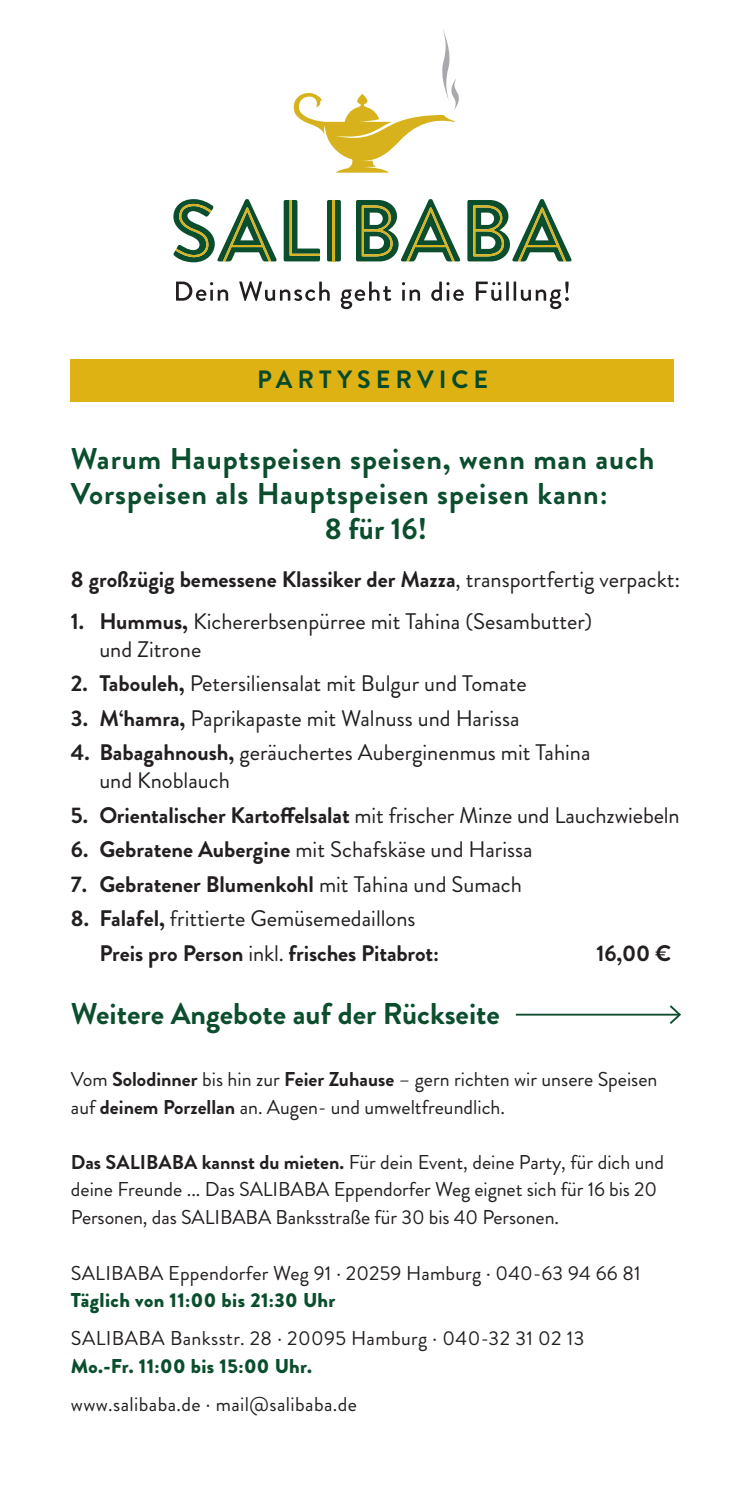
<style>
.page{position:relative;width:745px;height:1489px;background:#fff}
.page>*{position:absolute;margin:0;border:0;box-sizing:border-box;transform-origin:0 0}
.t1{font:700 30px/35px "Brandon Grotesque";letter-spacing:.03em;color:#0b4e2e}
.t2{font:700 30px "Brandon Grotesque";color:#0b4e2e}
.t3{font:700 25px "Brandon Grotesque";letter-spacing:.2em;color:#06492b}
.t4{font:22.5px "Brandon Grotesque";color:#231f20}
.t5{font:700 22.5px "Brandon Grotesque";color:#231f20}
.t6{font:20px/27.5px "Brandon Grotesque";color:#231f20}
.t7{font:20px "Brandon Grotesque";letter-spacing:.02em;color:#231f20}
.t8{font:900 20px "Brandon Grotesque";letter-spacing:.02em;color:#0b4e2e}
.s1{font-weight:400}
.s2{font-weight:700}
</style>
<div class="page">
<div style="left:71px;top:359px;width:602px;height:42px;background:#ddb212"></div>
<svg style="left:293px;top:30px;width:166px;height:143px"></svg>
<svg style="left:176px;top:281px;width:52px;height:20px"></svg>
<svg style="left:239px;top:281px;width:90px;height:20px"></svg>
<svg style="left:340px;top:281px;width:51px;height:28px"></svg>
<svg style="left:401px;top:282px;width:19px;height:19px"></svg>
<svg style="left:431px;top:281px;width:32px;height:20px"></svg>
<svg style="left:475px;top:281px;width:26px;height:20px"></svg>
<hr style="left:506px;top:281px;width:2px;height:20px;background:#231f20">
<hr style="left:513px;top:281px;width:3px;height:20px;background:#231f20">
<svg style="left:520px;top:281px;width:48px;height:28px"></svg>
<svg style="left:173px;top:199px;width:104px;height:63px"></svg>
<svg style="left:327px;top:200px;width:13px;height:61px"></svg>
<hr style="left:332px;top:200px;width:3px;height:61px;background:#d7b21c">
<svg style="left:356px;top:199px;width:104px;height:62px"></svg>
<svg style="left:467px;top:199px;width:104px;height:62px"></svg>
<svg style="left:283px;top:200px;width:37px;height:61px"></svg>
<hr style="left:515px;top:1013px;width:164px;height:2px;background:#0b4e2e">
<svg style="left:667px;top:1005px;width:14px;height:19px"></svg>
<p class="t3" style="left:257px;top:362px;width:233px">PARTYSERVICE</p>
<p class="t1" style="left:71px;top:441px;width:584px">Warum Hauptspeisen speisen, wenn man auch<br>Vorspeisen als Hauptspeisen speisen kann:</p>
<p class="t1" style="left:325px;top:511px;width:104px">8 für 16!</p>
<p class="t5" style="left:71px;top:564px;width:610px">8 großzügig bemessene Klassiker der Mazza<span class="s1">, transportfertig verpackt:</span></p>
<p class="t4" style="left:71px;top:606px;width:522px"><span class="s2">1. Hummus,</span> Kichererbsenpürree mit Tahina (Sesambutter)</p>
<p class="t4" style="left:99px;top:633px;width:103px">und Zitrone</p>
<p class="t4" style="left:71px;top:668px;width:457px"><span class="s2">2. Tabouleh,</span> Petersiliensalat mit Bulgur und Tomate</p>
<p class="t4" style="left:71px;top:702px;width:450px"><span class="s2">3. M‘hamra,</span> Paprikapaste mit Walnuss und Harissa</p>
<p class="t4" style="left:71px;top:737px;width:520px"><span class="s2">4. Babagahnoush,</span> geräuchertes Auberginenmus mit Tahina</p>
<p class="t4" style="left:99px;top:764px;width:132px">und Knoblauch</p>
<p class="t4" style="left:71px;top:799px;width:610px"><span class="s2">5. Orientalischer Kartoffelsalat</span> mit frischer Minze und Lauchzwiebeln</p>
<p class="t4" style="left:71px;top:834px;width:463px"><span class="s2">6. Gebratene Aubergine</span> mit Schafskäse und Harissa</p>
<p class="t5" style="left:71px;top:868px;width:452px">7. Gebratener Blumenkohl <span class="s1">mit Tahina und Sumach</span></p>
<p class="t4" style="left:71px;top:903px;width:346px"><span class="s2">8. Falafel,</span> frittierte Gemüsemedaillons</p>
<p class="t5" style="left:99px;top:937px;width:341px">Preis pro Person <span class="s1">inkl.</span> frisches Pitabrot:</p>
<p class="t5" style="left:596px;top:937px;width:76px">16,00 €</p>
<p class="t2" style="left:71px;top:992px;width:430px">Weitere Angebote auf der Rückseite</p>
<p class="t6" style="left:71px;top:1065px;width:587px">Vom <span class="s2">Solodinner</span> bis hin zur <span class="s2">Feier Zuhause</span> – gern richten wir unsere Speisen auf <span class="s2">deinem Porzellan</span> an. Augen- und umweltfreundlich.</p>
<p class="t6" style="left:71px;top:1148px;width:594px"><span class="s2">Das SALIBABA kannst du mieten.</span> Für dein Event, deine Party, für dich und deine Freunde ... Das SALIBABA Eppendorfer Weg eignet sich für 16 bis 20<br>Personen, das SALIBABA Banksstraße für 30 bis 40 Personen.</p>
<p class="t6" style="left:71px;top:1259px;width:571px">SALIBABA Eppendorfer Weg 91 · 20259 Hamburg · 040-63 94 66 81</p>
<p class="t8" style="left:71px;top:1285px;width:266px">Täglich von 11:00 bis 21:30 Uhr</p>
<p class="t7" style="left:71px;top:1324px;width:514px">SALIBABA Banksstr. 28 · 20095 Hamburg · 040-32 31 02 13</p>
<p class="t8" style="left:71px;top:1351px;width:242px">Mo.-Fr. 11:00 bis 15:00 Uhr.</p>
<p class="t7" style="left:71px;top:1390px;width:287px">www.salibaba.de · mail@salibaba.de</p>
</div>
